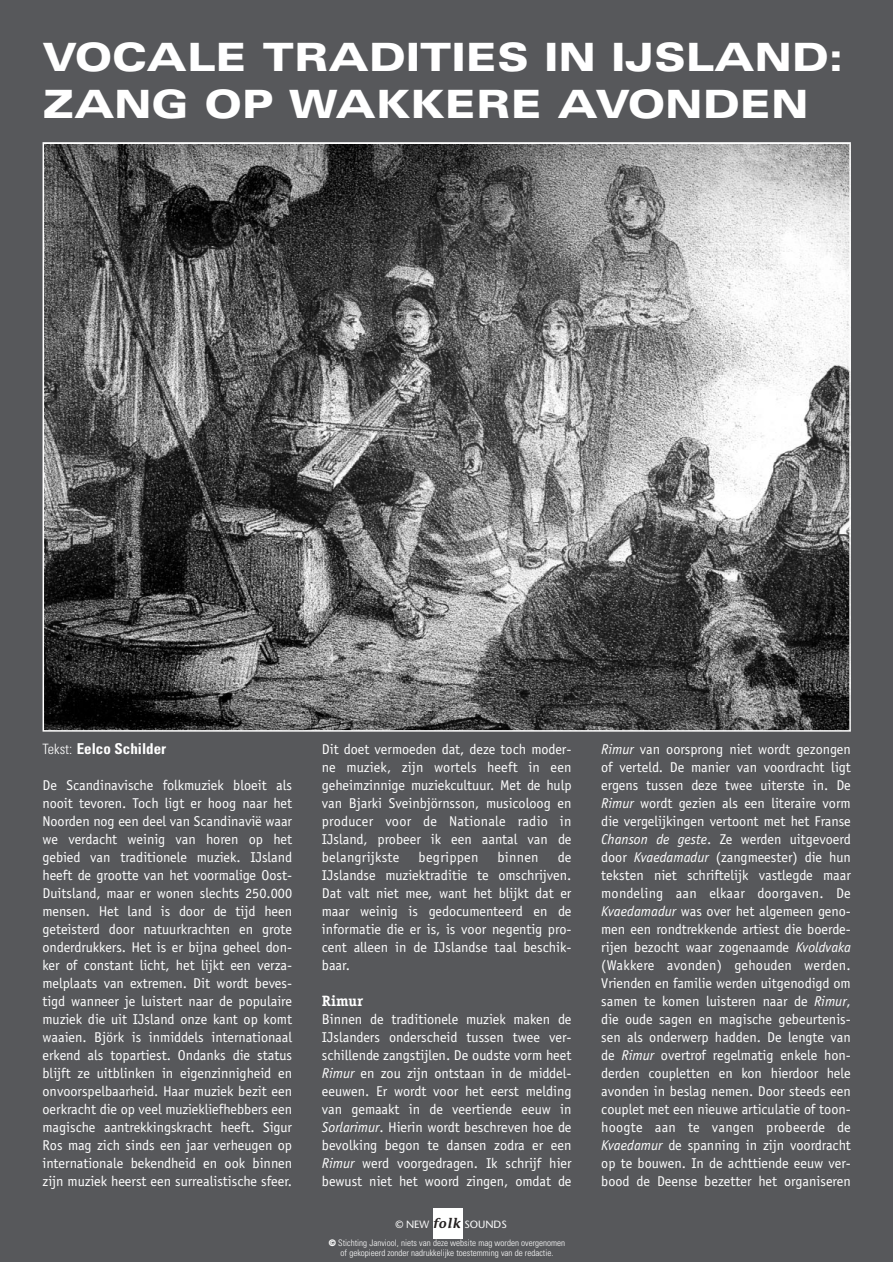
<style>
.page{position:relative;width:893px;height:1262px;background:#fff}
.page>*{position:absolute;margin:0;border:0;box-sizing:border-box;transform-origin:0 0}
.t1{font:900 expanded 39px/46.8px "Univers";letter-spacing:-.01em;color:#fff}
.t2{font:700 condensed 15px "Univers";color:#fff}
.t3{font:700 15px "Officina Serif";color:#fff}
.t4{font:14.25px/18px "Officina Sans";color:#fff;text-align:justify}
.t5{font:14.25px "Officina Sans";letter-spacing:.02em;color:#fff}
.t6{font:10.5px "Stone Sans";color:#fff}
.t7{font:300 condensed 9px/9.8px "Univers";color:#fff;text-align:center}
.s1{font-weight:300;font-size:14.25px}
.s2{font-style:italic}
.s3{font-family:"Stone Informal";font-weight:600;font-style:italic;font-size:13.8px;color:#231f1f}
.s4{font-weight:900;font-stretch:expanded}
</style>
<div class="page">
<div style="left:0;top:0;width:892px;height:1261px;background:#57585b"></div>
<img style="left:46px;top:145px;width:801px;height:583px">
<div style="left:433px;top:1208px;width:29px;height:30px;background:#fff"></div>
<h1 class="t1" style="left:43px;top:37px;width:802px">VOCALE TRADITIES IN IJSLAND:<br>ZANG OP WAKKERE AVONDEN</h1>
<p class="t2" style="left:43px;top:743px;width:125px"><span class="s1">Tekst:</span> Eelco Schilder</p>
<p class="t4" style="left:43px;top:777px;width:251px">De Scandinavische folkmuziek bloeit als nooit tevoren. Toch ligt er hoog naar het Noorden nog een deel van Scandinavië waar we verdacht weinig van horen op het gebied van traditionele muziek. IJsland heeft de grootte van het voormalige Oost-Duitsland, maar er wonen slechts 250.000 mensen. Het land is door de tijd heen geteisterd door natuurkrachten en grote onderdrukkers. Het is er bijna geheel don&shy;ker of constant licht, het lijkt een verza&shy;melplaats van extremen. Dit wordt beves&shy;tigd wanneer je luistert naar de populaire muziek die uit IJsland onze kant op komt waaien. Björk is inmiddels internationaal erkend als topartiest. Ondanks die status blijft ze uitblinken in eigenzinnigheid en onvoorspelbaarheid. Haar muziek bezit een oerkracht die op veel muziekliefhebbers een magische aantrekkingskracht heeft. Sigur Ros mag zich sinds een jaar verheugen op internationale bekendheid en ook binnen zijn muziek heerst een surrealistische sfeer.</p>
<p class="t4" style="left:322px;top:741px;width:251px">Dit doet vermoeden dat, deze toch moder&shy;ne muziek, zijn wortels heeft in een geheimzinnige muziekcultuur. Met de hulp van Bjarki Sveinbjörnsson, musicoloog en producer voor de Nationale radio in IJsland, probeer ik een aantal van de belangrijkste</p>
<p class="t4" style="left:322px;top:849px;width:251px;text-indent:236px">de IJslandse muziektraditie te omschrijven.<br>Dat valt niet mee, want het blijkt dat er maar weinig is gedocumenteerd en de informatie die er is, is voor negentig pro&shy;cent alleen in de IJslandse taal beschik&shy;baar.</p>
<p class="t3" style="left:322px;top:995px;width:43px">Rimur</p>
<p class="t4" style="left:322px;top:1011px;width:251px">Binnen de traditionele muziek maken de IJslanders onderscheid tussen twee ver&shy;schillende zangstijlen. De oudste vorm heet <span class="s2">Rimur</span> en zou zijn ontstaan in de middel&shy;eeuwen. Er wordt voor het eerst melding van gemaakt in de veertiende eeuw in <span class="s2">Sorlarimur</span>. Hierin wordt beschreven hoe de bevolking begon te dansen zodra er een <span class="s2">Rimur</span> werd voorgedragen. Ik schrijf hier bewust niet het woord zingen, omdat de</p>
<p class="t5" style="left:418px;top:851px;width:61px">begrippen</p>
<p class="t4" style="left:497px;top:849px;width:43px">binnen</p>
<p class="t6" style="left:395px;top:1220px;width:113px">© NEW <span class="s3">folk</span> SOUNDS</p>
<p class="t7" style="left:329px;top:1239px;width:238px"><span class="s4">©</span> Stichting Janviool, niets van deze website mag worden overgenomen of gekopieerd zonder nadrukkelijke toestemming van de redactie.</p>
<p class="t4" style="left:601px;top:741px;width:251px"><span class="s2">Rimur</span> van oorsprong niet wordt gezongen of verteld. De manier van voordracht ligt ergens tussen deze twee uiterste in. De <span class="s2">Rimur</span> wordt gezien als een literaire vorm die vergelijkingen vertoont met het Franse <span class="s2">Chanson de geste</span>. Ze werden uitgevoerd door <span class="s2">Kvaedamadur</span> (zangmeester) die hun teksten niet schriftelijk vastlegde maar mondeling aan elkaar doorgaven. De <span class="s2">Kvaedamadur</span> was over het algemeen geno&shy;men een rondtrekkende artiest die boerde&shy;rijen bezocht waar zogenaamde <span class="s2">Kvoldvaka </span>(Wakkere avonden) gehouden werden.<br>Vrienden en familie werden uitgenodigd om samen te komen luisteren naar de <span class="s2">Rimur</span>, die oude sagen en magische gebeurtenis&shy;sen als onderwerp hadden. De lengte van de <span class="s2">Rimur</span> overtrof regelmatig enkele hon&shy;derden coupletten en kon hierdoor hele avonden in beslag nemen. Door steeds een couplet met een nieuwe articulatie of toon&shy;hoogte aan te vangen probeerde de <span class="s2">Kvaedamur</span> de spanning in zijn voordracht op te bouwen. In de achttiende eeuw ver&shy;bood de Deense bezetter het organiseren</p>
</div>
